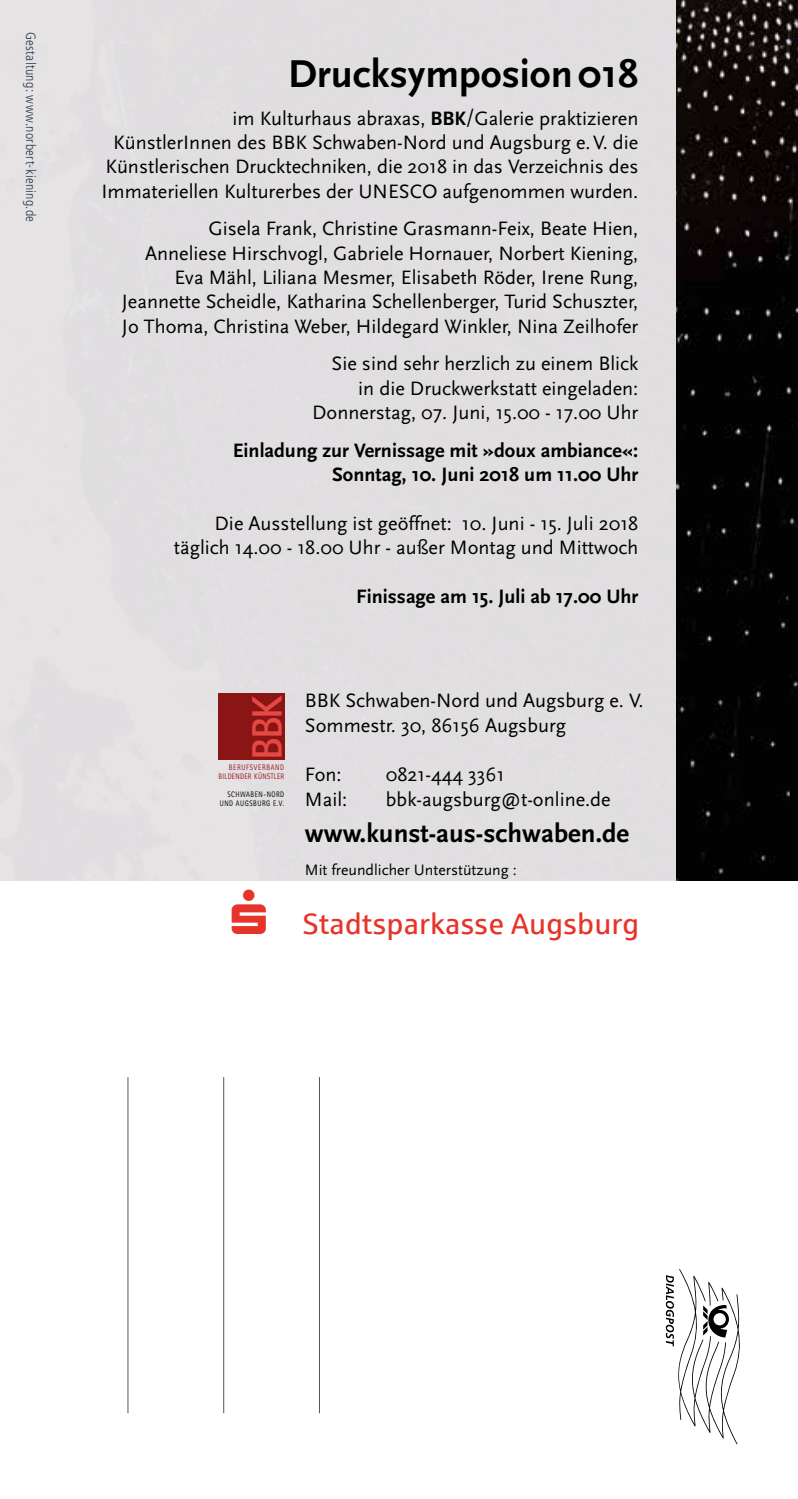
<style>
.page{position:relative;width:798px;height:1499px;background:#fff}
.page>*{position:absolute;margin:0;border:0;box-sizing:border-box;transform-origin:0 0}
.t1{font:700 42.52px "Rotis Sans Serif";color:#e44943}
.t2{font:700 40.5px "Scala Sans";color:#000}
.t3{font:29.47px "Sparkasse Rgr";color:#e7342b}
.t4{font:700 27px "Scala Sans";color:#000}
.t5{font:20.25px/24.3px "Scala Sans";color:#000;text-align:right}
.t6{font:700 20.25px/24.3px "Scala Sans";color:#000;text-align:right}
.t7{font:15.75px "Scala Sans";color:#000}
.t8{font:300 condensed 13.5px "Frutiger";letter-spacing:.02em;color:#283953}
.t9{font:8.1px/9.5px "Rotis Sans Serif";letter-spacing:.05em;color:#991417;text-align:right;scale:.86 1}
.t10{font:8.1px/9.5px "Rotis Sans Serif";letter-spacing:.075em;color:#000;text-align:right;scale:.86 1}
.s1{font-weight:700}
</style>
<div class="page">
<div style="left:0;top:0;width:754px;height:881px;background:#e0dee0"></div>
<hr style="left:127px;top:1077px;width:1px;height:336px;background:#565656">
<hr style="left:223px;top:1077px;width:1px;height:336px;background:#565656">
<hr style="left:319px;top:1077px;width:1px;height:336px;background:#565656">
<svg style="left:665px;top:1269px;width:75px;height:175px"></svg>
<div style="left:218px;top:693px;width:66px;height:66px;background:#8b1515"></div>
<img style="left:675px;top:0;width:122px;height:880px">
<p class="t8" style="left:39px;top:32px;width:192px;rotate:90deg">Gestaltung: www.norbert-kiening.de</p>
<h2 class="t2" style="left:288px;top:52px;width:351px">Drucksymposion018</h2>
<p class="t5" style="left:101px;top:106px;width:538px">im Kulturhaus abraxas, <span class="s1">BBK</span>/Galerie praktizieren<br>KünstlerInnen des BBK Schwaben-Nord und Augsburg e.V. die Künstlerischen Drucktechniken, die 2018 in das Verzeichnis des Immateriellen Kulturerbes der UNESCO aufgenommen wurden.</p>
<p class="t5" style="left:122px;top:217px;width:518px">Gisela Frank, Christine Grasmann-Feix, Beate Hien, Anneliese Hirschvogl, Gabriele Hornauer, Norbert Kiening, Eva Mähl, Liliana Mesmer, Elisabeth Röder, Irene Rung, Jeannette Scheidle, Katharina Schellenberger, Turid Schuszter, Jo Thoma, Christina Weber, Hildegard Winkler, Nina Zeilhofer</p>
<p class="t5" style="left:312px;top:352px;width:327px">Sie sind sehr herzlich zu einem Blick in die Druckwerkstatt eingeladen:<br>Donnerstag, 07. Juni, 15.00 - 17.00 Uhr</p>
<p class="t6" style="left:233px;top:439px;width:407px">Einladung zur Vernissage mit »doux ambiance«:<br>Sonntag, 10. Juni 2018 um 11.00 Uhr</p>
<p class="t5" style="left:174px;top:511px;width:466px">Die Ausstellung ist geöffnet: 10. Juni - 15. Juli 2018 täglich 14.00 - 18.00 Uhr - außer Montag und Mittwoch</p>
<p class="t6" style="left:356px;top:584px;width:283px">Finissage am 15. Juli ab 17.00 Uhr</p>
<h1 class="t1" style="left:240px;top:760px;width:66px;rotate:-90deg">BBK</h1>
<p class="t9" style="left:218px;top:763px;width:78px">BERUFSVERBAND<br>BILDENDER KÜNSTLER</p>
<p class="t10" style="left:220px;top:789px;width:76px">SCHWABEN-NORD<br>UND AUGSBURG E.V.</p>
<p class="t5" style="left:305px;top:688px;width:340px;text-align:left">BBK Schwaben-Nord und Augsburg e. V.<br>Sommestr. 30, 86156 Augsburg</p>
<p class="t5" style="left:305px;top:763px;width:38px">Fon:</p>
<p class="t5" style="left:386px;top:763px;width:120px">0821-444 3361</p>
<p class="t5" style="left:305px;top:788px;width:44px">Mail:</p>
<p class="t5" style="left:386px;top:788px;width:226px">bbk-augsburg@t-online.de</p>
<h3 class="t4" style="left:305px;top:819px;width:326px">www.kunst-aus-schwaben.de</h3>
<p class="t7" style="left:305px;top:862px;width:213px">Mit freundlicher Unterstützung :</p>
<h3 class="t3" style="left:302px;top:906px;width:338px">Stadtsparkasse Augsburg</h3>
</div>
